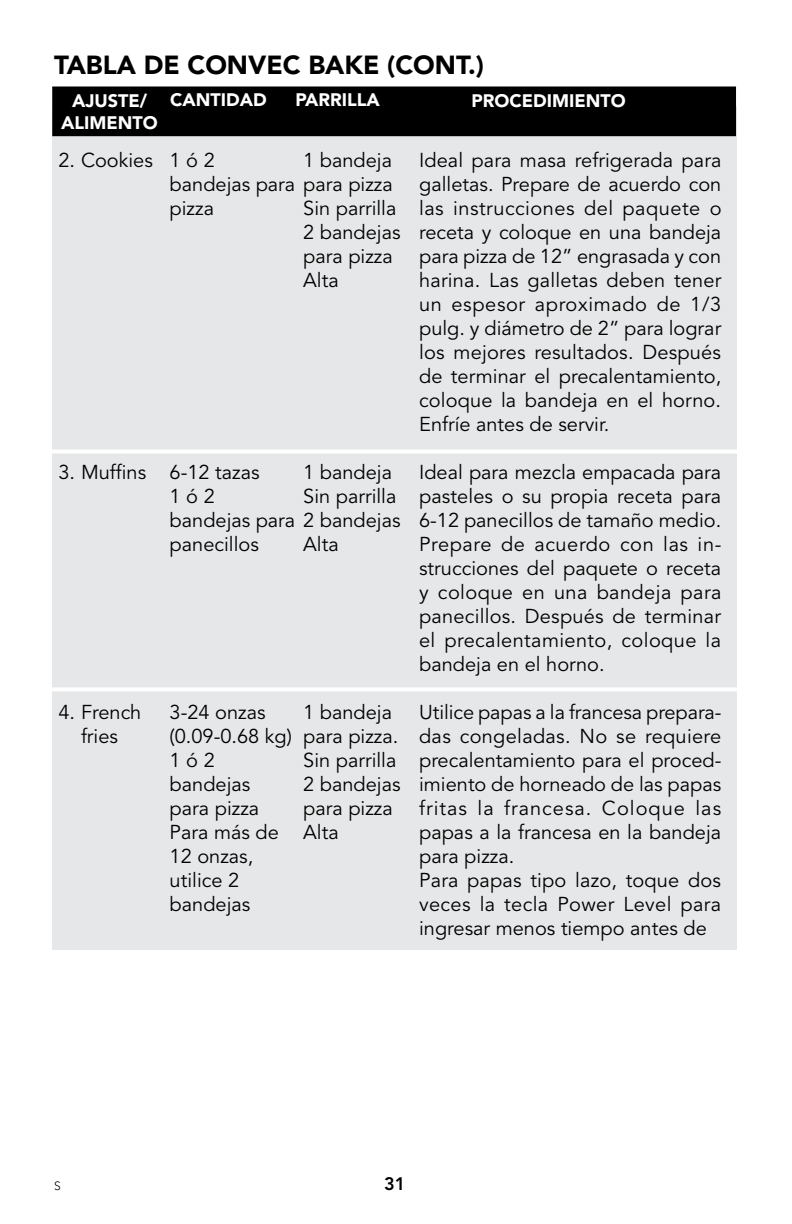
<style>
.page{position:relative;width:792px;height:1224px;background:#fff}
.page>*{position:absolute;margin:0;border:0;box-sizing:border-box;transform-origin:0 0}
.t1{font:900 26px "Avenir";color:#000}
.t2{font:20px/24px "Avenir";color:#000}
.t3{font:900 18px/21.6px "Avenir";color:#fff}
.t4{font:800 18px "Avenir";color:#000}
.t5{font:300 12px "Avenir";color:#000}
</style>
<div class="page">
<div style="left:52px;top:106px;width:685px;height:844px;background:#e6e7e8"></div>
<div style="left:53px;top:87px;width:683px;height:49px;background:#000"></div>
<div style="left:52px;top:86px;width:684px;height:50px;border:1px solid #000"></div>
<svg style="left:52px;top:450px;width:685px;height:4px;fill:#fff"></svg>
<hr style="left:43px;top:687px;width:698px;height:4px;background:#fff">
<h1 class="t1" style="left:54px;top:49px;width:18px">TABLA</h1>
<h1 class="t1" style="left:144px;top:49px;width:64px">DE CONVEC</h1>
<h1 class="t1" style="left:308px;top:49px;width:177px">BAKE (CONT.)</h1>
<p class="t3" style="left:72px;top:90px;width:13px">AJU</p>
<p class="t3" style="left:61px;top:90px;width:98px;text-indent:46px">STE/<br>ALIMENTO</p>
<p class="t3" style="left:170px;top:89px;width:12px">CANTI</p>
<p class="t3" style="left:226px;top:89px;width:42px">DAD</p>
<p class="t3" style="left:296px;top:89px;width:12px">PARRILLA</p>
<p class="t3" style="left:471px;top:90px;width:13px">PROCE</p>
<p class="t3" style="left:533px;top:90px;width:26px">DIMIENTO</p>
<p class="t2" style="left:59px;top:149px;width:96px">2. Cookies</p>
<p class="t2" style="left:419px;top:149px;width:304px;text-align:justify">Ideal para masa refrigerada para galletas. Prepare de acuerdo con las instrucciones del paquete o receta y coloque en una bandeja para pizza de 12” engrasada y con harina. Las galletas deben tener un espesor aproximado de 1/3 pulg. y diámetro de 2” para lograr los mejores resultados. Después de terminar el precalentamiento, coloque la bandeja en el horno.<br>Enfríe antes de servir.</p>
<p class="t2" style="left:419px;top:461px;width:304px;text-align:justify">Ideal para mezcla empacada para pasteles o su propia receta para 6-12 panecillos de tamaño medio.<br>Prepare de acuerdo con las in&shy;strucciones del paquete o receta y coloque en una bandeja para panecillos. Después de terminar el precalentamiento, coloque la bandeja en el horno.</p>
<p class="t2" style="left:419px;top:701px;width:304px">Utilice papas a la francesa prepara&shy;das congeladas. No se requiere precalentamiento para el proced&shy;imiento de horneado de las papas fritas la francesa. Coloque las papas a la francesa en la bandeja para pizza.<br>Para papas tipo lazo, toque dos veces la tecla Power Level para ingresar menos tiempo antes de</p>
<p class="t2" style="left:303px;top:149px;width:90px">1 bandeja</p>
<p class="t2" style="left:303px;top:197px;width:99px">Sin parrilla<br>2 bandejas para pizza<br>Alta</p>
<p class="t2" style="left:170px;top:149px;width:225px">1 ó 2<br>bandejas para para pizza pizza</p>
<p class="t2" style="left:59px;top:461px;width:89px">3. Muffins</p>
<p class="t2" style="left:303px;top:461px;width:95px">1 bandeja<br>Sin parrilla</p>
<p class="t2" style="left:303px;top:533px;width:37px">Alta</p>
<p class="t2" style="left:170px;top:461px;width:233px">6-12 tazas<br>1 ó 2<br>bandejas para 2 bandejas panecillos</p>
<p class="t2" style="left:59px;top:701px;width:84px;text-align:center">4. French fries</p>
<p class="t2" style="left:303px;top:701px;width:99px">1 bandeja para pizza.<br>Sin parrilla<br>2 bandejas para pizza<br>Alta</p>
<p class="t2" style="left:170px;top:701px;width:124px">3-24 onzas (0.09-0.68 kg)<br>1 ó 2 bandejas para pizza<br>Para más de<br>12 onzas, utilice 2 bandejas</p>
<p class="t5" style="left:54px;top:1179px;width:8px">S</p>
<p class="t4" style="left:384px;top:1173px;width:23px">31</p>
</div>
